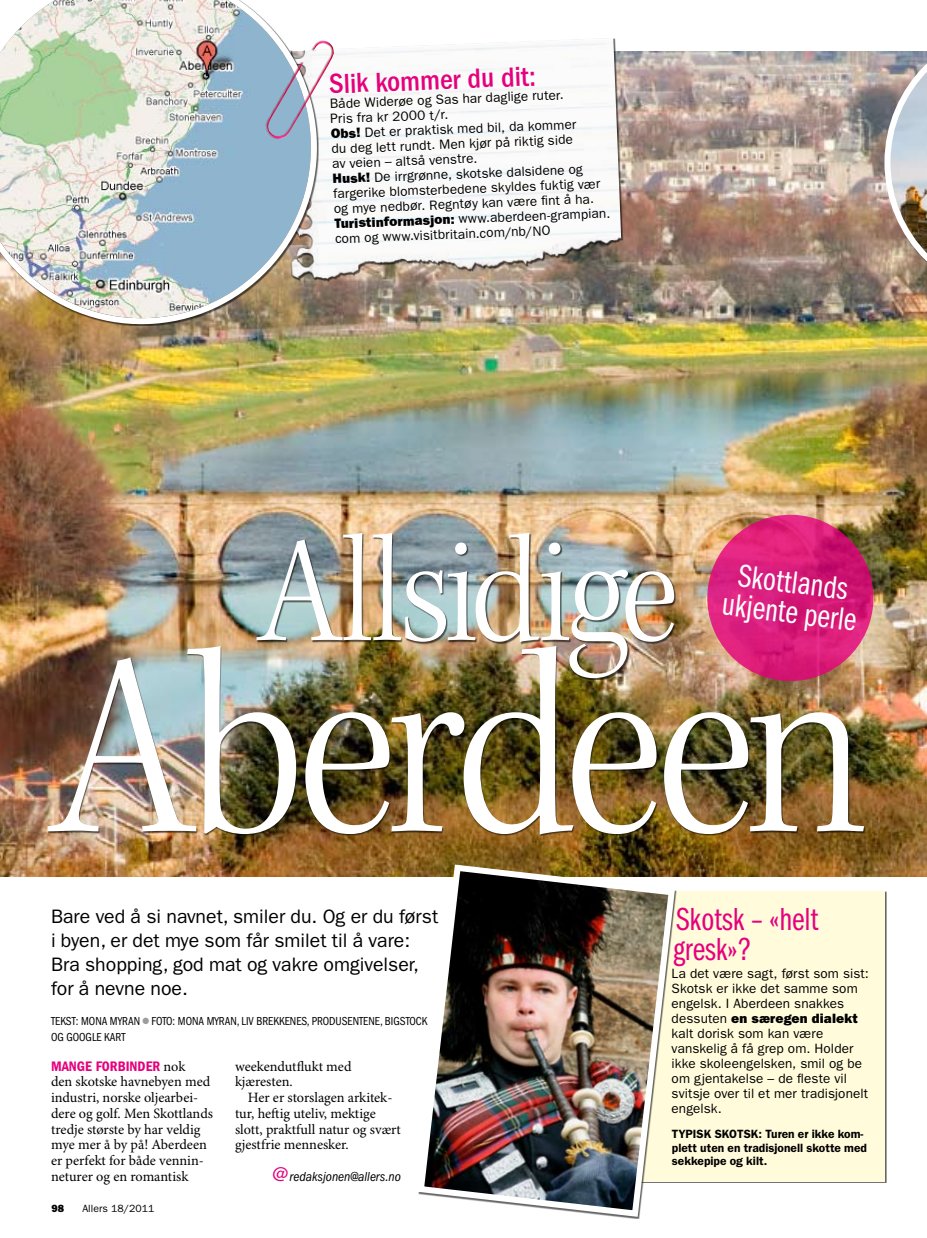
<style>
.page{position:relative;width:927px;height:1238px;background:#fff}
.page>*{position:absolute;margin:0;border:0;box-sizing:border-box;transform-origin:0 0}
.t1{font:270.6px "Kepler Std Light Scn Subh";letter-spacing:-.045em;color:#fff}
.t2{font:156.6px "Kepler Std Light Scn Subh";letter-spacing:-.03em;color:#fff}
.t3{font:33px/30px "ITC Franklin Gothic Std Bk Cp";color:#fff;text-align:center}
.t4{font:33px/30px "ITC Franklin Gothic Std Bk Cp";color:#e5007d}
.t5{font:500 condensed 28.5px "ITC Franklin Gothic Std";color:#e5007d}
.t6{font:19.5px/24px "ITC Franklin Gothic Std";color:#000}
.t7{font:14.25px/15.8px "Minion Pro";letter-spacing:-.005em;color:#000}
.t8{font:14.25px "ITC Franklin Gothic Std Dm Cd";color:#e5007d}
.t9{font:13.5px/15px "ITC Franklin Gothic Std";letter-spacing:.005em;color:#000}
.t10{font:13.5px "ITC Franklin Gothic Std Hvy";letter-spacing:.015em;color:#000}
.t11{font:italic condensed 13.5px "ITC Franklin Gothic Std";color:#000}
.t12{font:condensed 12px/15.8px "ITC Franklin Gothic Std";color:#000;scale:.95 1}
.t13{font:600 12px/13px "ITC Franklin Gothic Std";color:#000}
.t14{font:10.5px "ITC Franklin Gothic Std";color:#000}
.t15{font:10.5px "ITC Franklin Gothic Std Hvy";color:#000}
.s1{font-family:"ITC Franklin Gothic Std Hvy"}
.s2{color:#9c9c9c}
.s3{font-family:"Minion Pro";color:#000}
.s4{font-style:normal;font-stretch:normal;font-size:20.1px;color:#e5007d}
.s5{font-family:"ITC Franklin Gothic Std"}
</style>
<div class="page">
<img style="left:0;top:51px;width:927px;height:825px">
<div style="left:507px;top:891px;width:377px;height:290px;background:#fffbdb"></div>
<svg style="left:702px;top:510px;width:176px;height:176px;background:#d33e78"></svg>
<img style="left:884px;top:51px;width:43px;height:248px">
<img style="left:414px;top:861px;width:264px;height:358px">
<div style="left:48px;top:646px;width:818px;height:190px;background:#000;opacity:.6"></div>
<img style="left:320px;top:38px;width:303px;height:253px">
<img style="left:0;top:0;width:320px;height:327px">
<img style="left:265px;top:41px;width:69px;height:98px">
<div style="left:257px;top:533px;width:419px;height:147px;background:#000;opacity:.6"></div>
<h3 class="t5" style="left:329px;top:67px;width:208px;rotate:-2deg">Slik kommer du dit:</h3>
<p class="t9" style="left:330px;top:96px;width:278px;rotate:-2deg">Både Widerøe og Sas har daglige ruter.<br>Pris fra kr 2000 t/r.<br><span class="s1">Obs!</span> Det er praktisk med bil, da kommer<br>du deg lett rundt. Men kjør på riktig side<br>av veien – altså venstre.<br><span class="s1">Husk!</span> De irrgrønne, skotske dalsidene og fargerike blomsterbedene skyldes fuktig vær og mye nedbør. Regntøy kan være fi nt å ha.<br><span class="s1">Turistinformasjon:</span> www.aberdeen-grampian. com og www.visitbritain.com/nb/NO</p>
<h2 class="t2" style="left:258px;top:505px;width:422px">Allsidige</h2>
<h3 class="t3" style="left:728px;top:559px;width:137px;rotate:7deg">Skottlands ukjente perle</h3>
<h1 class="t1" style="left:51px;top:598px;width:819px">Aberdeen</h1>
<h3 class="t6" style="left:51px;top:904px;width:389px">Bare ved å si navnet, smiler du. Og er du først i byen, er det mye som får smilet til å vare:<br>Bra shopping, god mat og vakre omgivelser, for å nevne noe.</h3>
<p class="t12" style="left:51px;top:1013px;width:398px">TEKST: MONA MYRAN <span class="s2">●</span> FOTO: MONA MYRAN, LIV BREKKENES, PRODUSENTENE, BIGSTOCK<br>OG GOOGLE KART</p>
<p class="t8" style="left:51px;top:1057px;width:136px">MANGE FORBINDER <span class="s3">nok</span></p>
<p class="t7" style="left:51px;top:1074px;width:164px">den skotske havnebyen med industri, norske oljearbei&shy;dere og golf. Men Skottlands tredje største by har veldig mye mer å by på! Aberdeen er perfekt for både vennin&shy;neturer og en romantisk</p>
<p class="t15" style="left:51px;top:1202px;width:14px">98</p>
<p class="t14" style="left:82px;top:1202px;width:73px">Allers 18/2011</p>
<p class="t7" style="left:235px;top:1058px;width:118px">weekendutflukt med kjæresten.</p>
<p class="t7" style="left:235px;top:1090px;width:167px;text-indent:13px">Her er storslagen arkitek&shy;tur, heftig uteliv, mektige slott, praktfull natur og svært gjestfrie mennesker.</p>
<p class="t11" style="left:272px;top:1168px;width:130px"><span class="s4">@</span>redaksjonen@allers.no</p>
<h3 class="t4" style="left:673px;top:904px;width:147px">Skotsk – «helt gresk»?</h3>
<p class="t9" style="left:672px;top:966px;width:199px">La det være sagt, først som sist:<br>Skotsk er ikke det samme som engelsk. I Aberdeen snakkes</p>
<p class="t10" style="left:672px;top:1010px;width:188px"><span class="s5">dessuten</span> en særegen dialekt</p>
<p class="t9" style="left:672px;top:1026px;width:198px">kalt dorisk som kan være vanskelig å få grep om. Holder ikke skoleengelsken, smil og be om gjentakelse – de fleste vil svitsje over til et mer tradisjonelt engelsk.</p>
<p class="t13" style="left:672px;top:1127px;width:197px">TYPISK SKOTSK: Turen er ikke kom&shy;plett uten en tradisjonell skotte med sekkepipe og kilt.</p>
</div>
